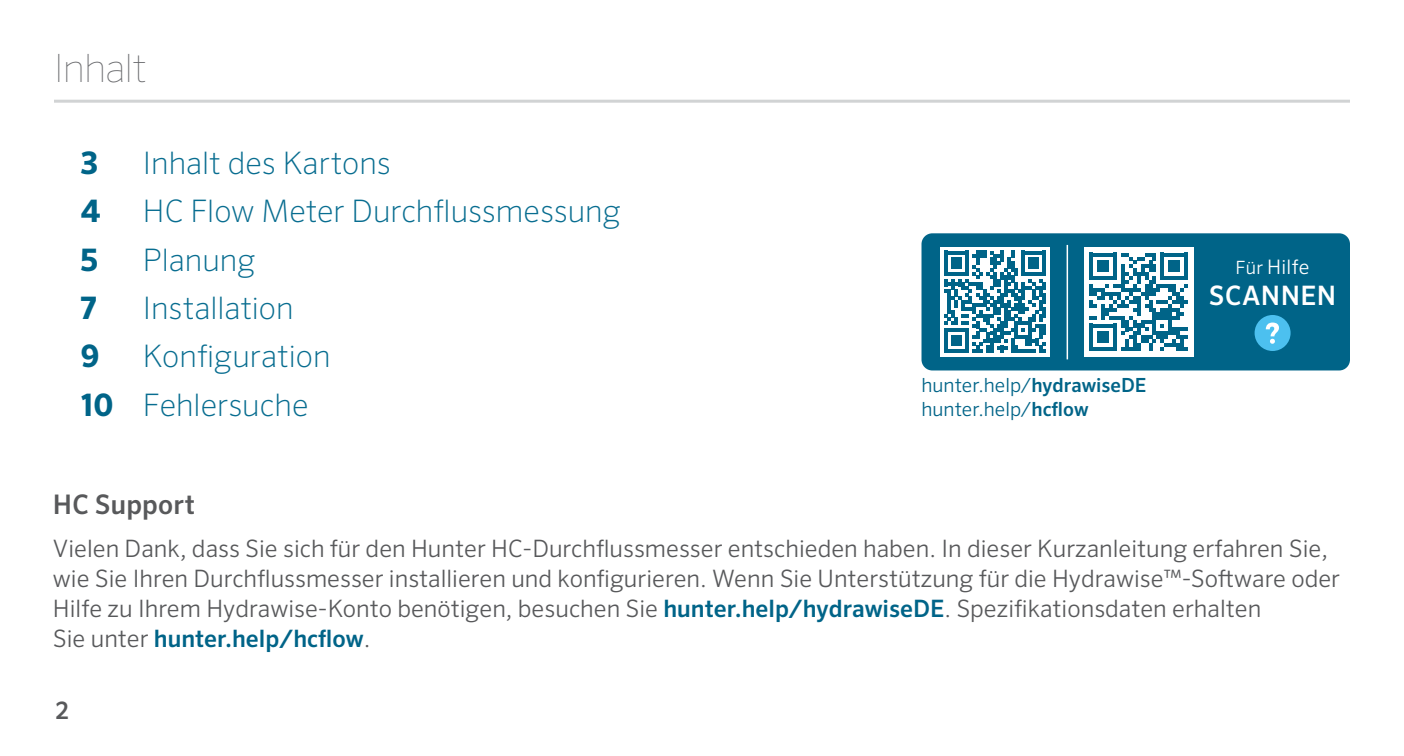
<style>
.page{position:relative;width:1404px;height:756px;background:#fff}
.page>*{position:absolute;margin:0;border:0;box-sizing:border-box;transform-origin:0 0}
.t1{font:100 39px "Sero Pro";letter-spacing:-.01em;color:#696a6d}
.t2{font:200 30.9px/48.3px "Sero Pro";color:#086d90}
.t3{font:700 30.9px "Sero Pro";color:#006488}
.t4{font:500 27px "Sero Pro";letter-spacing:.01em;color:#58595b}
.t5{font:500 26.7px "Sero Pro";letter-spacing:.015em;color:#fff}
.t6{font:300 24px/30px "Sero Pro";color:#58595b}
.t7{font:500 24px "Sero Pro";color:#58595b}
.t8{font:300 20.1px "Sero Pro";letter-spacing:.015em;color:#fff}
.t9{font:300 19.5px/23.4px "Sero Pro";color:#006488}
.s1{font-weight:700;color:#006488}
.s2{font-weight:500}
.s3{font-size:18.3px}
.s4{font-weight:500;color:#006488}
</style>
<div class="page">
<hr style="left:54px;top:100px;width:1296px;height:3px;background:#d1d3d4">
<div style="left:922px;top:233px;width:428px;height:137px;background:#006488;border-radius:11px"></div>
<div style="left:940px;top:247px;width:110px;height:110px;background:#fff"></div>
<svg style="left:944px;top:251px;width:102px;height:102px"></svg>
<div style="left:1084px;top:247px;width:109px;height:110px;background:#fff"></div>
<svg style="left:1089px;top:253px;width:99px;height:98px"></svg>
<hr style="left:1067px;top:245px;width:1px;height:114px;background:#fff">
<div style="left:1255px;top:315px;width:36px;height:36px;background:#4cc0ef;border-radius:50%"></div>
<svg style="left:1266px;top:323px;width:13px;height:21px"></svg>
<h1 class="t1" style="left:54px;top:45px;width:94px">Inhalt</h1>
<p class="t3" style="left:81px;top:144px;width:19px">3</p>
<p class="t2" style="left:143px;top:139px;width:249px">Inhalt des Kartons</p>
<p class="t3" style="left:81px;top:193px;width:21px">4</p>
<p class="t2" style="left:143px;top:187px;width:479px">HC Flow Meter Durchflussmessung</p>
<p class="t3" style="left:81px;top:241px;width:19px">5</p>
<p class="t2" style="left:143px;top:235px;width:114px">Planung</p>
<p class="t3" style="left:81px;top:289px;width:17px">7</p>
<p class="t2" style="left:143px;top:284px;width:152px">Installation</p>
<p class="t3" style="left:81px;top:338px;width:20px">9</p>
<p class="t2" style="left:81px;top:332px;width:251px;text-indent:62px">Konfiguration<br><span class="s1">10</span> Fehlersuche</p>
<p class="t9" style="left:922px;top:373px;width:226px">hunter.help/<span class="s2">hydrawiseDE </span>hunter.help/<span class="s2">hcflow</span></p>
<p class="t8" style="left:1236px;top:255px;width:75px"><span class="s3">Für</span> Hilfe</p>
<p class="t5" style="left:1209px;top:279px;width:129px">SCANNEN</p>
<p class="t4" style="left:53px;top:488px;width:144px">HC Support</p>
<p class="t6" style="left:53px;top:534px;width:1289px">Vielen Dank, dass Sie sich für den Hunter HC-Durchflussmesser entschieden haben. In dieser Kurzanleitung erfahren Sie, wie Sie Ihren Durchflussmesser installieren und konfigurieren. Wenn Sie Unterstützung für die Hydrawise™-Software oder Hilfe zu Ihrem Hydrawise-Konto benötigen, besuchen Sie <span class="s4">hunter.help/hydrawiseDE</span>. Spezifikationsdaten erhalten<br>Sie unter <span class="s4">hunter.help/hcflow</span>.</p>
<p class="t7" style="left:56px;top:696px;width:15px">2</p>
</div>
